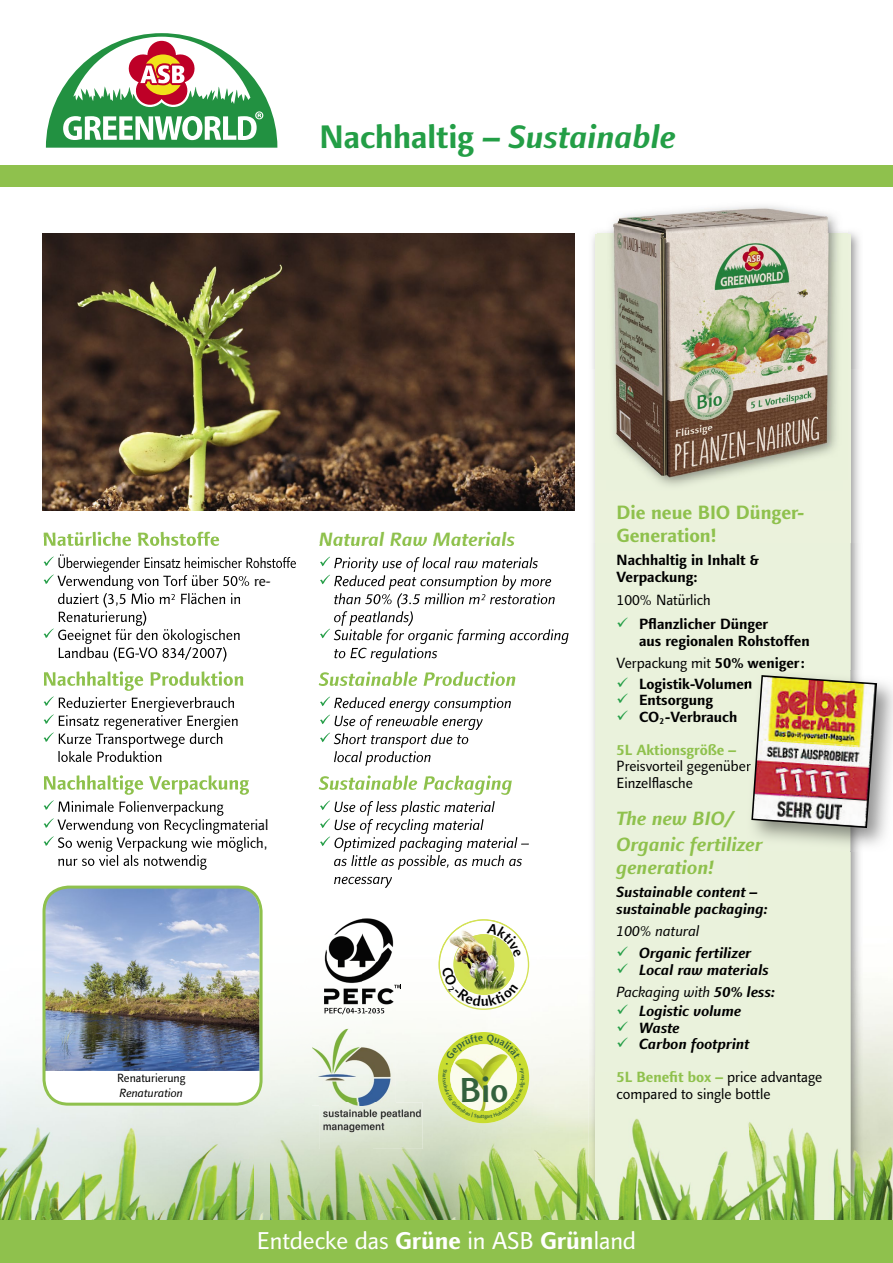
<style>
.page{position:relative;width:893px;height:1263px;background:#fff}
.page>*{position:absolute;margin:0;border:0;box-sizing:border-box;transform-origin:0 0}
.t1{font:500 35.1px "Linotype Finnegan";color:#33613d}
.t2{font:700 33px "Linotype Finnegan";color:#239e46}
.t3{font:24.75px "Linotype Finnegan";color:#fff}
.t4{font:italic 700 19.5px/25.5px "Linotype Finnegan";color:#8fc14d}
.t5{font:700 19.5px/23.4px "Linotype Finnegan";color:#8fc14d}
.t6{font:italic 700 15px/16.5px "Linotype Finnegan";color:#000}
.t7{font:700 15px/16.5px "Linotype Finnegan";color:#000}
.t8{font:15px/16.5px "Linotype Finnegan";color:#000}
.t9{font:700 15px "Linotype Finnegan";color:#8fc14d}
.t10{font:italic 15px "Linotype Finnegan";color:#000}
.t11{font:12.15px "Linotype Finnegan";color:#000}
.t12{font:italic 12.15px "Linotype Finnegan";color:#000}
.s1{font-style:italic}
.s2{color:#239e46}
.s3{font-weight:700}
.s4{font-weight:400}
.s5{font-style:normal;color:#8fc14d}
.s6{font-weight:400;font-style:normal}
</style>
<div class="page">
<img style="left:321px;top:370px;width:274px;height:173px">
<img style="left:54px;top:510px;width:267px;height:1px">
<img style="left:42px;top:370px;width:12px;height:141px">
<img style="left:254px;top:1051px;width:16px;height:169px">
<img style="left:44px;top:537px;width:175px;height:1px">
<img style="left:321px;top:532px;width:194px;height:11px">
<img style="left:850px;top:370px;width:10px;height:173px">
<div style="left:0;top:166px;width:893px;height:21px;background:#8fc14d"></div>
<svg style="left:45px;top:33px;width:233px;height:115px"></svg>
<img style="left:43px;top:234px;width:531px;height:276px">
<img style="left:592px;top:231px;width:268px;height:139px">
<div style="left:595px;top:234px;width:255px;height:998px;background:#ebf2dc"></div>
<img style="left:372px;top:546px;width:217px;height:614px">
<img style="left:270px;top:556px;width:102px;height:501px">
<img style="left:270px;top:1057px;width:51px;height:163px">
<img style="left:321px;top:1149px;width:51px;height:71px">
<img style="left:372px;top:1160px;width:217px;height:60px">
<img style="left:863px;top:993px;width:30px;height:227px">
<img style="left:589px;top:543px;width:6px;height:677px">
<img style="left:850px;top:543px;width:13px;height:677px">
<img style="left:595px;top:1118px;width:153px;height:102px">
<img style="left:748px;top:1122px;width:102px;height:98px">
<img style="left:270px;top:556px;width:26px;height:16px">
<svg style="left:270px;top:575px;width:1px;height:15px"></svg>
<img style="left:319px;top:543px;width:195px;height:3px">
<svg style="left:320px;top:557px;width:10px;height:9px"></svg>
<img style="left:334px;top:557px;width:204px;height:15px">
<svg style="left:320px;top:575px;width:10px;height:9px"></svg>
<img style="left:334px;top:575px;width:218px;height:15px">
<img style="left:319px;top:593px;width:237px;height:15px">
<img style="left:319px;top:611px;width:94px;height:15px">
<svg style="left:320px;top:629px;width:10px;height:9px"></svg>
<img style="left:334px;top:629px;width:235px;height:15px">
<img style="left:319px;top:647px;width:118px;height:15px">
<img style="left:319px;top:671px;width:196px;height:15px">
<svg style="left:320px;top:696px;width:10px;height:10px"></svg>
<img style="left:334px;top:697px;width:177px;height:15px">
<svg style="left:320px;top:714px;width:11px;height:12px"></svg>
<img style="left:335px;top:715px;width:148px;height:15px">
<svg style="left:320px;top:732px;width:11px;height:12px"></svg>
<img style="left:334px;top:733px;width:135px;height:15px">
<img style="left:319px;top:751px;width:112px;height:15px">
<img style="left:319px;top:775px;width:193px;height:20px">
<svg style="left:320px;top:800px;width:10px;height:10px"></svg>
<img style="left:335px;top:801px;width:160px;height:15px">
<svg style="left:320px;top:818px;width:10px;height:10px"></svg>
<img style="left:335px;top:819px;width:148px;height:15px">
<svg style="left:320px;top:836px;width:10px;height:10px"></svg>
<img style="left:334px;top:837px;width:195px;height:15px">
<img style="left:319px;top:855px;width:203px;height:15px">
<img style="left:319px;top:877px;width:73px;height:11px">
<img style="left:0;top:540px;width:254px;height:680px">
<img style="left:44px;top:538px;width:175px;height:8px">
<svg style="left:44px;top:556px;width:10px;height:10px"></svg>
<img style="left:58px;top:554px;width:196px;height:18px">
<svg style="left:44px;top:574px;width:10px;height:10px"></svg>
<img style="left:54px;top:575px;width:200px;height:15px">
<img style="left:43px;top:593px;width:198px;height:15px">
<img style="left:43px;top:611px;width:103px;height:15px">
<svg style="left:44px;top:628px;width:10px;height:10px"></svg>
<img style="left:54px;top:629px;width:187px;height:15px">
<img style="left:43px;top:647px;width:183px;height:15px">
<img style="left:44px;top:671px;width:199px;height:20px">
<svg style="left:44px;top:696px;width:10px;height:10px"></svg>
<img style="left:54px;top:697px;width:180px;height:15px">
<svg style="left:44px;top:714px;width:10px;height:10px"></svg>
<img style="left:54px;top:715px;width:184px;height:15px">
<svg style="left:44px;top:732px;width:10px;height:10px"></svg>
<img style="left:54px;top:733px;width:169px;height:15px">
<img style="left:43px;top:751px;width:118px;height:11px">
<img style="left:44px;top:775px;width:205px;height:20px">
<svg style="left:44px;top:800px;width:10px;height:10px"></svg>
<img style="left:54px;top:801px;width:169px;height:15px">
<svg style="left:44px;top:818px;width:10px;height:10px"></svg>
<img style="left:54px;top:819px;width:200px;height:15px">
<svg style="left:44px;top:836px;width:10px;height:10px"></svg>
<img style="left:54px;top:837px;width:200px;height:15px">
<img style="left:43px;top:855px;width:164px;height:15px">
<div style="left:0;top:1220px;width:893px;height:43px;background:#8fc14d"></div>
<img style="left:611px;top:234px;width:227px;height:252px">
<img style="left:598px;top:206px;width:250px;height:28px">
<img style="left:755px;top:670px;width:138px;height:181px">
<img style="left:746px;top:681px;width:5px;height:8px">
<img style="left:746px;top:764px;width:5px;height:8px">
<img style="left:751px;top:674px;width:127px;height:155px">
<img style="left:43px;top:887px;width:216px;height:184px">
<svg style="left:43px;top:1071px;width:218px;height:33px"></svg>
<div style="left:43px;top:885px;width:220px;height:221px;border:3px solid #8fc14d;border-radius:24px"></div>
<img style="left:325px;top:918px;width:75px;height:87px">
<svg style="left:394px;top:985px;width:8px;height:4px"></svg>
<img style="left:324px;top:1007px;width:60px;height:7px">
<img style="left:436px;top:918px;width:44px;height:37px">
<img style="left:480px;top:918px;width:45px;height:1px">
<img style="left:436px;top:955px;width:2px;height:37px">
<img style="left:312px;top:1029px;width:84px;height:77px">
<img style="left:319px;top:1102px;width:104px;height:47px">
<img style="left:319px;top:1102px;width:77px;height:4px">
<div style="left:438px;top:1032px;width:91px;height:91px;background:#c8dc30;border-radius:50%"></div>
<img style="left:438px;top:919px;width:91px;height:91px">
<svg style="left:443px;top:1034px;width:82px;height:86px"></svg>
<h2 class="t2" style="left:319px;top:117px;width:358px">Nachhaltig – <span class="s1">Sustainable</span></h2>
<h3 class="t5" style="left:43px;top:528px;width:179px">Natürliche Rohstoffe</h3>
<h3 class="t4" style="left:319px;top:527px;width:198px">Natural Raw Materials</h3>
<p class="t11" style="left:117px;top:1071px;width:70px">Renaturierung</p>
<p class="t12" style="left:119px;top:1085px;width:65px">Renaturation</p>
<h1 class="t1" style="left:459px;top:1069px;width:51px">Bio</h1>
<h3 class="t5" style="left:617px;top:501px;width:189px">Die neue BIO Dünger-<br>Generation!</h3>
<p class="t7" style="left:617px;top:552px;width:144px">Nachhaltig in Inhalt &amp;<br>Verpackung:</p>
<p class="t8" style="left:617px;top:591px;width:96px">100% Natürlich</p>
<p class="t7" style="left:639px;top:616px;width:172px;text-indent:-22px"><span class="s2">✓</span> Pflanzlicher Dünger<br>aus regionalen Rohstoffen</p>
<p class="t8" style="left:617px;top:654px;width:190px">Verpackung mit <span class="s3">50% weniger:</span></p>
<p class="t7" style="left:617px;top:675px;width:137px"><span class="s2">✓</span> Logistik-Volumen</p>
<p class="t7" style="left:617px;top:692px;width:98px"><span class="s2">✓</span> Entsorgung</p>
<p class="t7" style="left:617px;top:708px;width:122px"><span class="s2">✓</span> CO<sub>2</sub>-Verbrauch</p>
<p class="t9" style="left:617px;top:741px;width:121px">5L Aktionsgröße –</p>
<p class="t8" style="left:617px;top:758px;width:136px">Preisvorteil gegenüber<br>Einzelflasche</p>
<h3 class="t4" style="left:617px;top:806px;width:148px">The new BIO/<br>Organic fertilizer</h3>
<h3 class="t4" style="left:617px;top:855px;width:99px">generation!</h3>
<p class="t6" style="left:617px;top:884px;width:153px">Sustainable content – sustainable packaging:</p>
<p class="t10" style="left:617px;top:923px;width:84px">100% natural</p>
<p class="t6" style="left:617px;top:945px;width:136px"><span class="s2">✓</span> Organic fertilizer</p>
<p class="t6" style="left:617px;top:958px;width:160px;line-height:22px"><span class="s2">✓</span> Local raw materials<br><span class="s4">Packaging with</span> 50% less:</p>
<p class="t6" style="left:617px;top:1003px;width:126px"><span class="s2">✓</span> Logistic volume</p>
<p class="t6" style="left:617px;top:1019px;width:65px"><span class="s2">✓</span> Waste</p>
<p class="t6" style="left:617px;top:1028px;width:207px;line-height:33px"><span class="s2">✓</span> Carbon footprint<br><span class="s5">5L Benefit box –</span> <span class="s6">price advantage</span></p>
<p class="t8" style="left:617px;top:1085px;width:155px">compared to single bottle</p>
<h3 class="t3" style="left:257px;top:1226px;width:381px">Entdecke das <span class="s3">Grüne</span> in ASB <span class="s3">Grün</span>land</h3>
</div>
